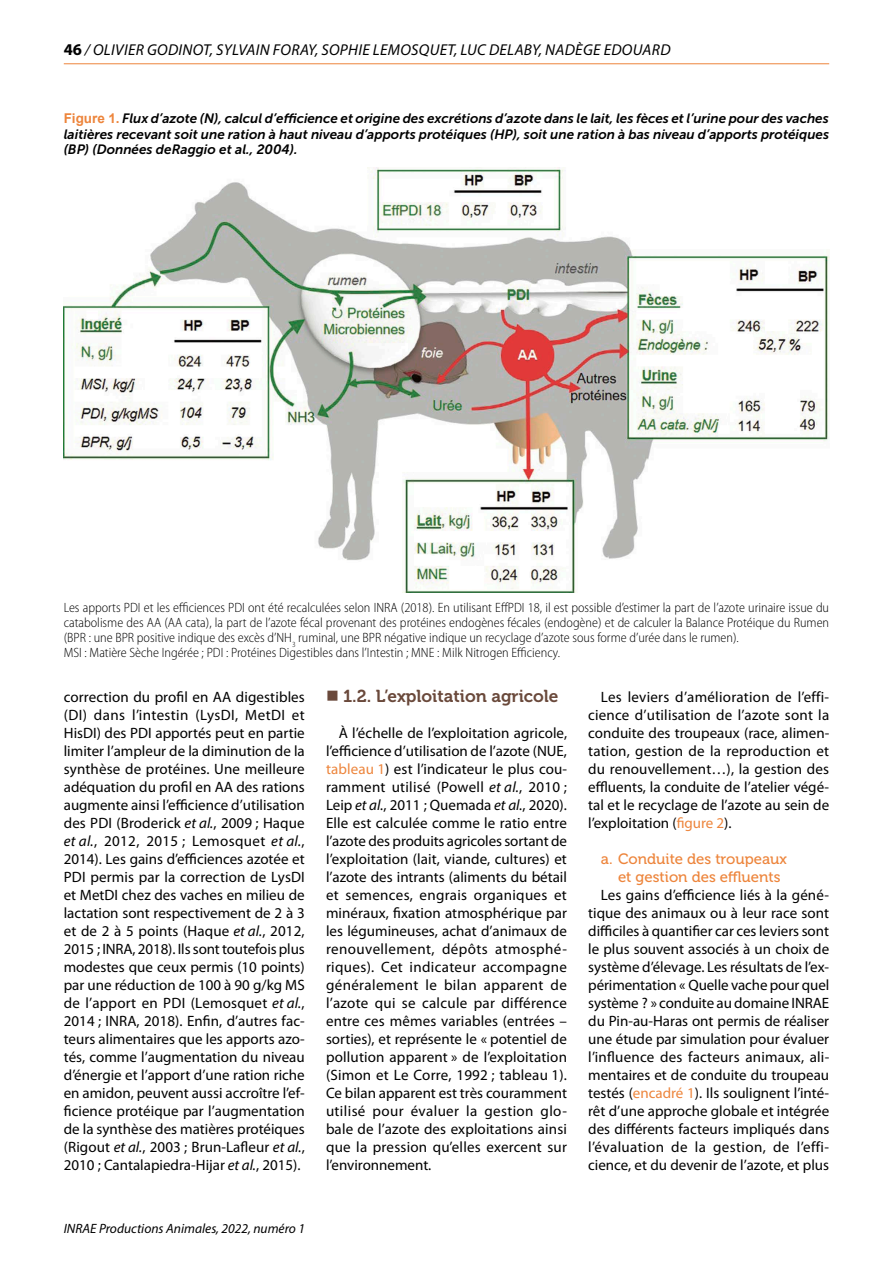
<style>
.page{position:relative;width:893px;height:1263px;background:#fff}
.page>*{position:absolute;margin:0;border:0;box-sizing:border-box;transform-origin:0 0}
.t1{font:17.25px "Museo 700";color:#6a493b}
.t2{font:italic 15.75px "Myriad Pro";letter-spacing:.02em;color:#000}
.t3{font:15px/18px "Myriad Pro";color:#000;text-align:justify}
.t4{font:15px/18px "Museo 500";color:#ed853c}
.t5{font:300 semi-condensed 13.5px/15px "Myriad Pro";color:#000}
.t6{font:italic 13.5px/15.8px "Museo Sans 700";color:#000;text-align:justify}
.t7{font:italic 13.5px "Myriad Pro";color:#000}
.s1{font-weight:700;font-style:normal;font-size:16.5px}
.s2{font-family:"Arial";font-weight:700;font-style:normal;color:#ed853c}
.s3{font-style:italic}
.s4{color:#ed853c}
</style>
<div class="page">
<hr style="left:64px;top:63px;width:765px;height:1px;background:#ed853c">
<img style="left:63px;top:168px;width:767px;height:424px">
<p class="t2" style="left:454px;top:40px;width:218px">, Luc DELABY, Nadège EDOUARD</p>
<p class="t2" style="left:64px;top:40px;width:94px"><span class="s1">46</span> / Oli vier godinot</p>
<p class="t2" style="left:210px;top:40px;width:73px">, Sylvain foray</p>
<p class="t2" style="left:315px;top:40px;width:69px">, Sophie lemosquet</p>
<p class="t6" style="left:64px;top:110px;width:767px"><span class="s2">Figure 1.</span> Flux d’azote (N), calcul d’efficience et origine des excrétions d’azote dans le lait, les fèces et l’urine pour des vaches laitières recevant soit une ration à haut niveau d’apports protéiques (HP), soit une ration à bas niveau d’apports protéiques (BP) (Données deRaggio et al., 2004).</p>
<p class="t5" style="left:64px;top:600px;width:767px">Les apports PDI et les efficiences PDI ont été recalculées selon INRA (2018). En utilisant EffPDI 18, il est possible d’estimer la part de l’azote urinaire issue du catabolisme des AA (AA cata), la part de l’azote fécal provenant des protéines endogènes fécales (endogène) et de calculer la Balance Protéique du Rumen (BPR : une BPR positive indique des excès d’NH<sub>3</sub> ruminal, une BPR négative indique un recyclage d’azote sous forme d’urée dans le rumen).<br>MSI : Matière Sèche Ingérée ; PDI : Protéines Digestibles dans l’Intestin ; MNE : Milk Nitrogen Efficiency.</p>
<p class="t3" style="left:64px;top:688px;width:243px">correction du profil en AA digestibles (DI) dans l’intestin (LysDI, MetDI et HisDI) des PDI apportés peut en partie limiter l’ampleur de la diminution de la synthèse de protéines. Une meilleure adéquation du profil en AA des rations augmente ainsi l’efficience d’utilisation des PDI (Broderick <span class="s3">et al.</span>, 2009 ; Haque <span class="s3">et al.</span>, 2012, 2015 ; Lemosquet <span class="s3">et al.</span>, 2014). Les gains d’efficiences azotée et PDI permis par la correction de LysDI et MetDI chez des vaches en milieu de lactation sont respectivement de 2 à 3 et de 2 à 5 points (Haque <span class="s3">et al.</span>, 2012, 2015 ; INRA, 2018). Ils sont toutefois plus modestes que ceux permis (10 points) par une réduction de 100 à 90 g/kg MS de l’apport en PDI (Lemosquet <span class="s3">et al.</span>, 2014 ; INRA, 2018). Enfin, d’autres fac&shy;teurs alimentaires que les apports azo&shy;tés, comme l’augmentation du niveau d’énergie et l’apport d’une ration riche en amidon, peuvent aussi accroître l’ef&shy;ficience protéique par l’augmentation de la synthèse des matières protéiques (Rigout <span class="s3">et al.</span>, 2003 ; Brun-Lafleur <span class="s3">et al.</span>, 2010 ; Cantalapiedra-Hijar <span class="s3">et al.</span>, 2015).</p>
<p class="t1" style="left:343px;top:686px;width:217px">1.2. L’exploitation agricole</p>
<p class="t3" style="left:326px;top:724px;width:243px;text-indent:13px">À l’échelle de l’exploitation agricole, l’efficience d’utilisation de l’azote (NUE, <span class="s4">tableau 1</span>) est l’indicateur le plus cou&shy;ramment utilisé (Powell <span class="s3">et al.</span>, 2010 ; Leip <span class="s3">et al.</span>, 2011 ; Quemada <span class="s3">et al.</span>, 2020).<br>Elle est calculée comme le ratio entre l’azote des produits agricoles sortant de l’exploitation (lait, viande, cultures) et l’azote des intrants (aliments du bétail et semences, engrais organiques et minéraux, fixation atmosphérique par les légumineuses, achat d’animaux de renouvellement, dépôts atmosphé&shy;riques). Cet indicateur accompagne généralement le bilan apparent de l’azote qui se calcule par différence entre ces mêmes variables (entrées – sorties), et représente le « potentiel de pollution apparent » de l’exploitation (Simon et Le Corre, 1992 ; tableau 1).<br>Ce bilan apparent est très couramment utilisé pour évaluer la gestion glo&shy;bale de l’azote des exploitations ainsi que la pression qu’elles exercent sur l’environnement.</p>
<p class="t7" style="left:64px;top:1220px;width:243px">INRAE Productions Animales, 2022, numéro 1</p>
<p class="t3" style="left:588px;top:688px;width:243px;text-indent:13px">Les leviers d’amélioration de l’effi&shy;cience d’utilisation de l’azote sont la conduite des troupeaux (race, alimen&shy;tation, gestion de la reproduction et du renouvellement…), la gestion des effluents, la conduite de l’atelier végé&shy;tal et le recyclage de l’azote au sein de l’exploitation (<span class="s4">figure 2</span>).</p>
<p class="t4" style="left:618px;top:850px;width:170px;text-indent:-17px">a. Conduite des troupeaux et gestion des effluents</p>
<p class="t3" style="left:588px;top:886px;width:243px;text-indent:13px">Les gains d’efficience liés à la géné&shy;tique des animaux ou à leur race sont difficiles à quantifier car ces leviers sont le plus souvent associés à un choix de système d’élevage. Les résultats de l’ex&shy;périmentation « Quelle vache pour quel système ? » conduite au domaine INRAE du Pin-au-Haras ont permis de réaliser une étude par simulation pour évaluer l’influence des facteurs animaux, ali&shy;mentaires et de conduite du troupeau testés (<span class="s4">encadré 1</span>). Ils soulignent l’inté&shy;rêt d’une approche globale et intégrée des différents facteurs impliqués dans l’évaluation de la gestion, de l’effi&shy;cience, et du devenir de l’azote, et plus</p>
</div>
